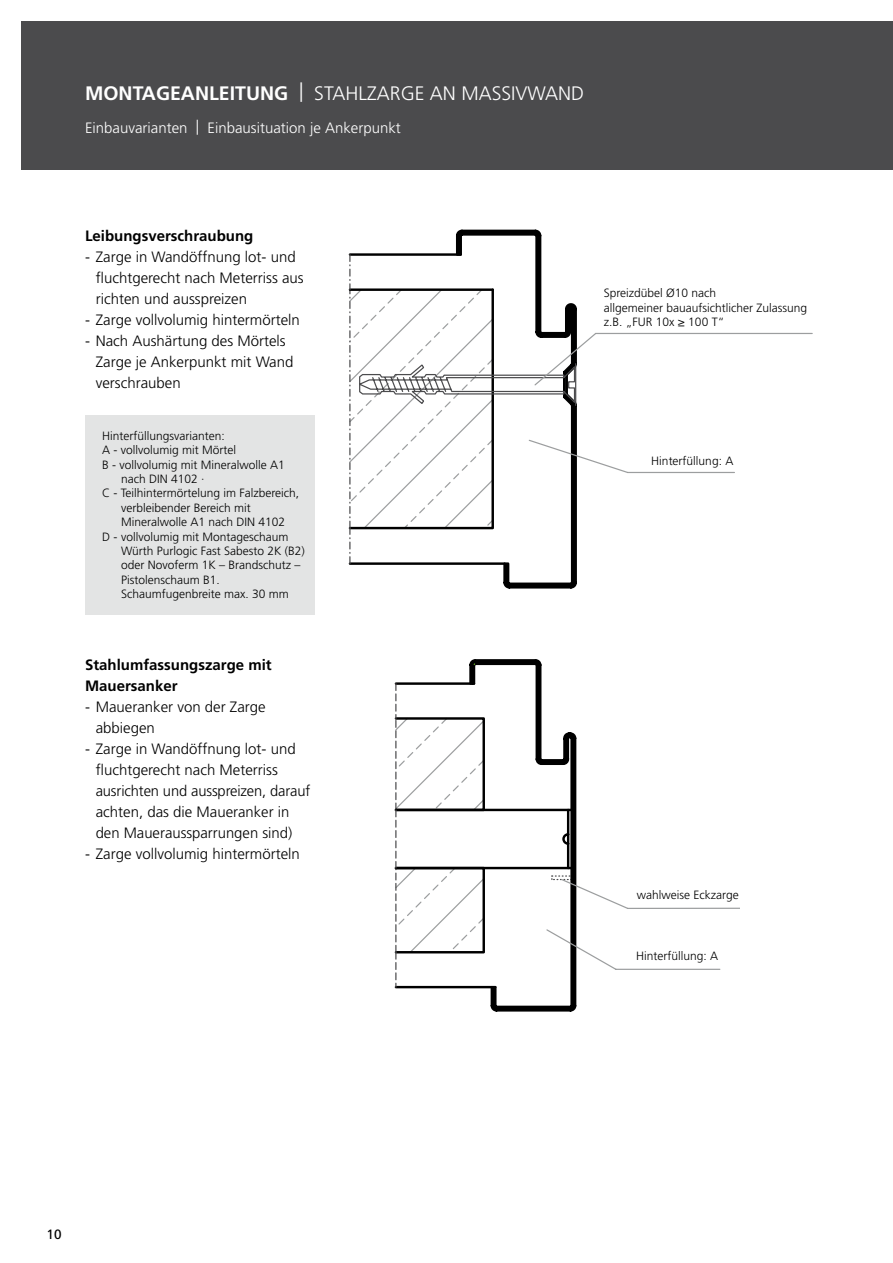
<style>
.page{position:relative;width:893px;height:1263px;background:#fff}
.page>*{position:absolute;margin:0;border:0;box-sizing:border-box;transform-origin:0 0}
.t1{font:300 19.5px "Frutiger LT Pro";color:#fff}
.t2{font:300 15px/21px "Frutiger LT Pro";color:#000}
.t3{font:700 15px/21px "Frutiger LT Pro";color:#000}
.t4{font:300 15px "Frutiger LT Pro";color:#fff}
.t5{font:13.5px "Frutiger LT Pro";color:#000}
.t6{font:300 12px/14.4px "Frutiger LT Pro";color:#000}
.s1{font-weight:700}
</style>
<div class="page">
<div style="left:21px;top:21px;width:872px;height:149px;background:#4b4b4d"></div>
<div style="left:85px;top:415px;width:230px;height:199px;background:#e3e4e4"></div>
<svg style="left:395px;top:659px;width:345px;height:352px"></svg>
<svg style="left:349px;top:230px;width:228px;height:358px"></svg>
<hr style="left:350px;top:253px;width:111px;height:3px;background:#000">
<hr style="left:350px;top:562px;width:155px;height:3px;background:#000">
<svg style="left:349px;top:255px;width:464px;height:309px"></svg>
<h1 class="t1" style="left:85px;top:82px;width:501px"><span class="s1">MONTAGEANLEITUNG</span> | STAHLZARGE AN MASSIVWAND</h1>
<p class="t4" style="left:85px;top:119px;width:317px">Einbauvarianten | Einbausituation je Ankerpunkt</p>
<p class="t3" style="left:85px;top:225px;width:170px">Leibungsverschraubung</p>
<p class="t2" style="left:96px;top:246px;width:210px;text-indent:-11px">- Zarge in Wandöffnung lot- und fluchtgerecht nach Meterriss aus richten und ausspreizen</p>
<p class="t2" style="left:85px;top:309px;width:216px">- Zarge vollvolumig hintermörteln</p>
<p class="t2" style="left:96px;top:330px;width:199px;text-indent:-11px">- Nach Aushärtung des Mörtels<br>Zarge je Ankerpunkt mit Wand verschrauben</p>
<p class="t6" style="left:102px;top:429px;width:124px">Hinterfüllungsvarianten:</p>
<p class="t6" style="left:102px;top:443px;width:135px">A - vollvolumig mit Mörtel</p>
<p class="t6" style="left:102px;top:457px;width:184px">B - vollvolumig mit Mineralwolle A1</p>
<p class="t6" style="left:121px;top:472px;width:85px">nach DIN 4102 ·</p>
<p class="t6" style="left:102px;top:486px;width:199px">C - Teilhintermörtelung im Falzbereich,</p>
<p class="t6" style="left:121px;top:501px;width:131px">verbleibender Bereich mit</p>
<p class="t6" style="left:121px;top:515px;width:166px">Mineralwolle A1 nach DIN 4102</p>
<p class="t6" style="left:102px;top:529px;width:188px">D - vollvolumig mit Montageschaum</p>
<p class="t6" style="left:121px;top:544px;width:185px">Würth Purlogic Fast Sabesto 2K (B2)</p>
<p class="t6" style="left:121px;top:558px;width:181px">oder Novoferm 1K – Brandschutz –</p>
<p class="t6" style="left:121px;top:573px;width:100px">Pistolenschaum B1.</p>
<p class="t6" style="left:121px;top:587px;width:169px">Schaumfugenbreite max. 30 mm</p>
<p class="t3" style="left:85px;top:654px;width:188px">Stahlumfassungszarge mit<br>Mauersanker</p>
<p class="t2" style="left:96px;top:696px;width:172px;text-indent:-11px">- Maueranker von der Zarge abbiegen</p>
<p class="t2" style="left:96px;top:738px;width:216px;text-indent:-11px">- Zarge in Wandöffnung lot- und fluchtgerecht nach Meterriss ausrichten und ausspreizen, darauf achten, das die Maueranker in den Maueraussparrungen sind)</p>
<p class="t2" style="left:85px;top:843px;width:216px">- Zarge vollvolumig hintermörteln</p>
<p class="t6" style="left:604px;top:286px;width:205px">Spreizdübel Ø10 nach<br>allgemeiner bauaufsichtlicher Zulassung z.B. „FUR 10x ≥ 100 T“</p>
<p class="t6" style="left:651px;top:454px;width:84px">Hinterfüllung: A</p>
<p class="t6" style="left:637px;top:888px;width:103px">wahlweise Eckzarge</p>
<p class="t6" style="left:636px;top:949px;width:84px">Hinterfüllung: A</p>
<p class="t5" style="left:47px;top:1226px;width:17px">10</p>
</div>
